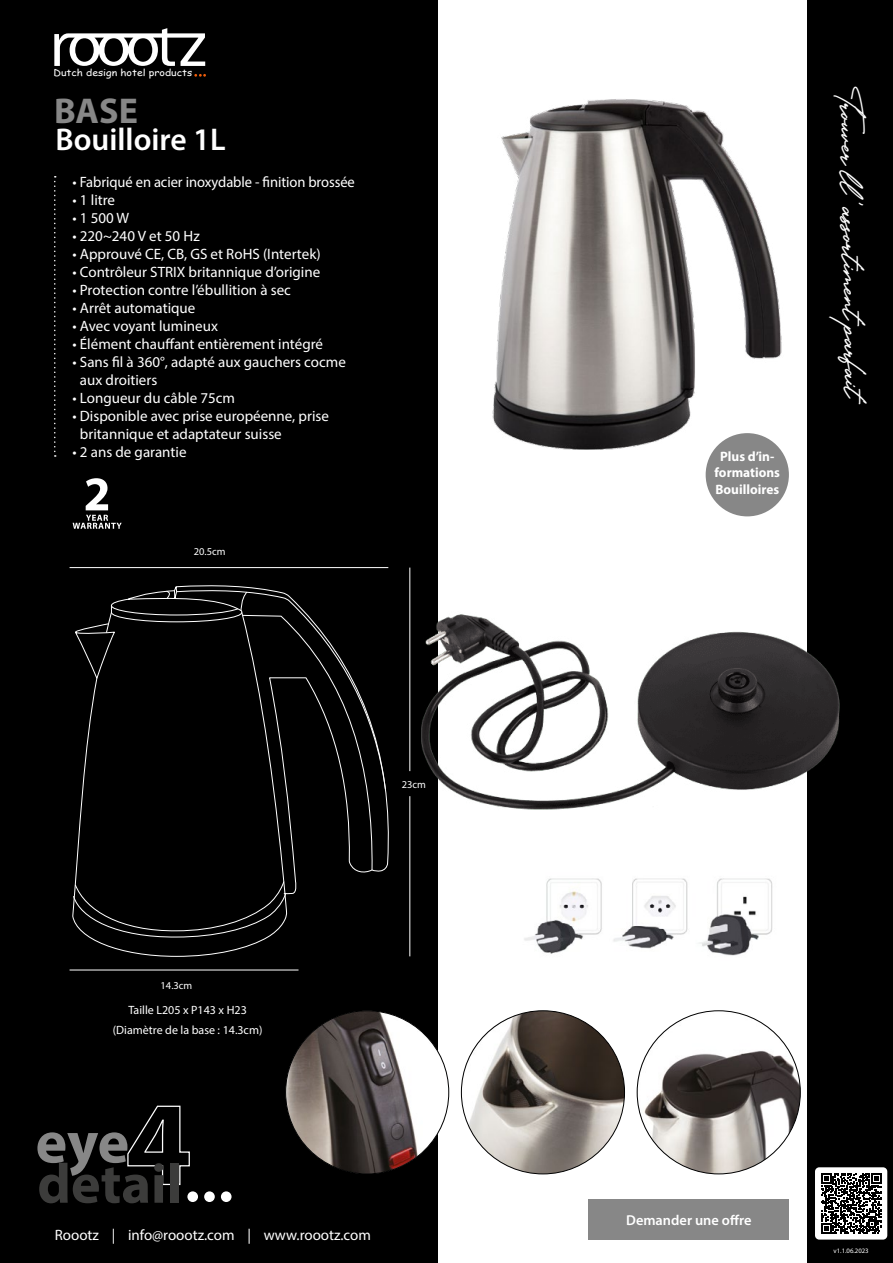
<style>
.page{position:relative;width:893px;height:1263px;background:#fff}
.page>*{position:absolute;margin:0;border:0;box-sizing:border-box;transform-origin:0 0}
.t1{font:700 60.15px "Myriad Pro";color:#878787}
.t2{font:700 56.25px "Myriad Pro";color:#3c3c3b}
.t3{font:700 36px "Myriad Pro";color:#878787}
.t4{font:600 31.5px "Myriad Pro";color:#fff}
.t5{font:27px "The Philadelphia Story";color:#fff}
.t6{font:15px/18px "Myriad Pro";color:#fff}
.t7{font:600 14.4px "Myriad Pro";color:#fff}
.t8{font:700 13.65px/16.4px "Myriad Pro";color:#fff;text-align:center}
.t9{font:12px/19.5px "Myriad Pro";color:#fff;text-align:center}
.t10{font:10.5px "Myriad Pro";color:#fff}
.t11{font:9.3px "Comic Sans MS";color:#fff;scale:1.13 1}
.t12{font:6.75px "Myriad Pro";color:#fff}
</style>
<div class="page">
<div style="left:0;top:0;width:438px;height:1263px;background:#000"></div>
<svg style="left:54px;top:28px;width:151px;height:38px"></svg>
<svg style="left:194px;top:74px;width:12px;height:3px"></svg>
<div style="left:808px;top:0;width:85px;height:1263px;background:#000"></div>
<svg style="left:54px;top:176px;width:2px;height:281px"></svg>
<div style="left:815px;top:1167px;width:72px;height:72px;background:#fff;border-radius:4px"></div>
<svg style="left:821px;top:1173px;width:60px;height:61px"></svg>
<img style="left:637px;top:1011px;width:163px;height:163px;border-radius:82px">
<img style="left:492px;top:89px;width:316px;height:383px">
<img style="left:409px;top:550px;width:431px;height:310px">
<img style="left:524px;top:878px;width:249px;height:78px">
<svg style="left:72px;top:585px;width:314px;height:365px"></svg>
<hr style="left:70px;top:970px;width:228px;height:1px;background:#fff">
<hr style="left:70px;top:567px;width:318px;height:1px;background:#fff">
<hr style="left:409px;top:568px;width:1px;height:203px;background:#fff">
<hr style="left:409px;top:796px;width:1px;height:160px;background:#fff">
<svg style="left:73px;top:478px;width:49px;height:51px"></svg>
<img style="left:286px;top:1011px;width:163px;height:163px;border-radius:82px">
<img style="left:461px;top:1011px;width:163px;height:163px;border-radius:82px">
<svg style="left:127px;top:1106px;width:63px;height:80px"></svg>
<div style="left:187px;top:1191px;width:11px;height:11px;background:#fff;border-radius:50%"></div>
<div style="left:221px;top:1191px;width:11px;height:11px;background:#fff;border-radius:50%"></div>
<div style="left:204px;top:1191px;width:11px;height:11px;background:#fff;border-radius:50%"></div>
<div style="left:706px;top:433px;width:83px;height:83px;background:#878787;border-radius:50%"></div>
<div style="left:589px;top:1199px;width:200px;height:40px;background:#878787"></div>
<p class="t11" style="left:53px;top:66px;width:124px">Dutch design hotel products</p>
<h3 class="t3" style="left:54px;top:87px;width:85px">BASE</h3>
<h3 class="t4" style="left:56px;top:120px;width:172px">Bouilloire 1L</h3>
<p class="t6" style="left:73px;top:172px;width:284px">• Fabriqué en acier inoxydable - finition brossée</p>
<p class="t6" style="left:73px;top:190px;width:44px">• 1 litre</p>
<p class="t6" style="left:73px;top:208px;width:58px">• 1 500 W</p>
<p class="t6" style="left:73px;top:226px;width:129px">• 220~240 V et 50 Hz</p>
<p class="t6" style="left:73px;top:244px;width:250px">• Approuvé CE, CB, GS et RoHS (Intertek)</p>
<p class="t6" style="left:73px;top:262px;width:249px">• Contrôleur STRIX britannique d’origine</p>
<p class="t6" style="left:73px;top:280px;width:220px">• Protection contre l’ébullition à sec</p>
<p class="t6" style="left:73px;top:298px;width:124px">• Arrêt automatique</p>
<p class="t6" style="left:73px;top:316px;width:147px">• Avec voyant lumineux</p>
<p class="t6" style="left:73px;top:334px;width:252px">• Élément chauffant entièrement intégré</p>
<p class="t6" style="left:80px;top:352px;width:267px;text-indent:-7px">• Sans fil à 360°, adapté aux gauchers cocme aux droitiers</p>
<p class="t6" style="left:73px;top:388px;width:164px">• Longueur du câble 75cm</p>
<p class="t6" style="left:80px;top:406px;width:251px;text-indent:-7px">• Disponible avec prise européenne, prise britannique et adaptateur suisse</p>
<p class="t6" style="left:73px;top:442px;width:116px">• 2 ans de garantie</p>
<p class="t10" style="left:194px;top:545px;width:33px">20.5cm</p>
<p class="t10" style="left:402px;top:778px;width:26px">23cm</p>
<p class="t10" style="left:161px;top:978px;width:33px">14.3cm</p>
<p class="t9" style="left:113px;top:1000px;width:151px">Taille L205 x P143 x H23 (Diamètre de la base : 14.3cm)</p>
<h1 class="t1" style="left:35px;top:1103px;width:95px">eye</h1>
<h2 class="t2" style="left:37px;top:1147px;width:146px">detail</h2>
<p class="t6" style="left:55px;top:1226px;width:318px">Roootz | info@roootz.com | www.roootz.com</p>
<p class="t8" style="left:715px;top:448px;width:67px">Plus d’in&shy;formations<br>Bouilloires</p>
<h3 class="t5" style="left:865px;top:86px;width:313px;rotate:89deg">Trouver ll ’assortiment parfait</h3>
<p class="t7" style="left:626px;top:1210px;width:127px">Demander une offre</p>
<p class="t12" style="left:834px;top:1247px;width:37px">v1.1.06.2023</p>
</div>
